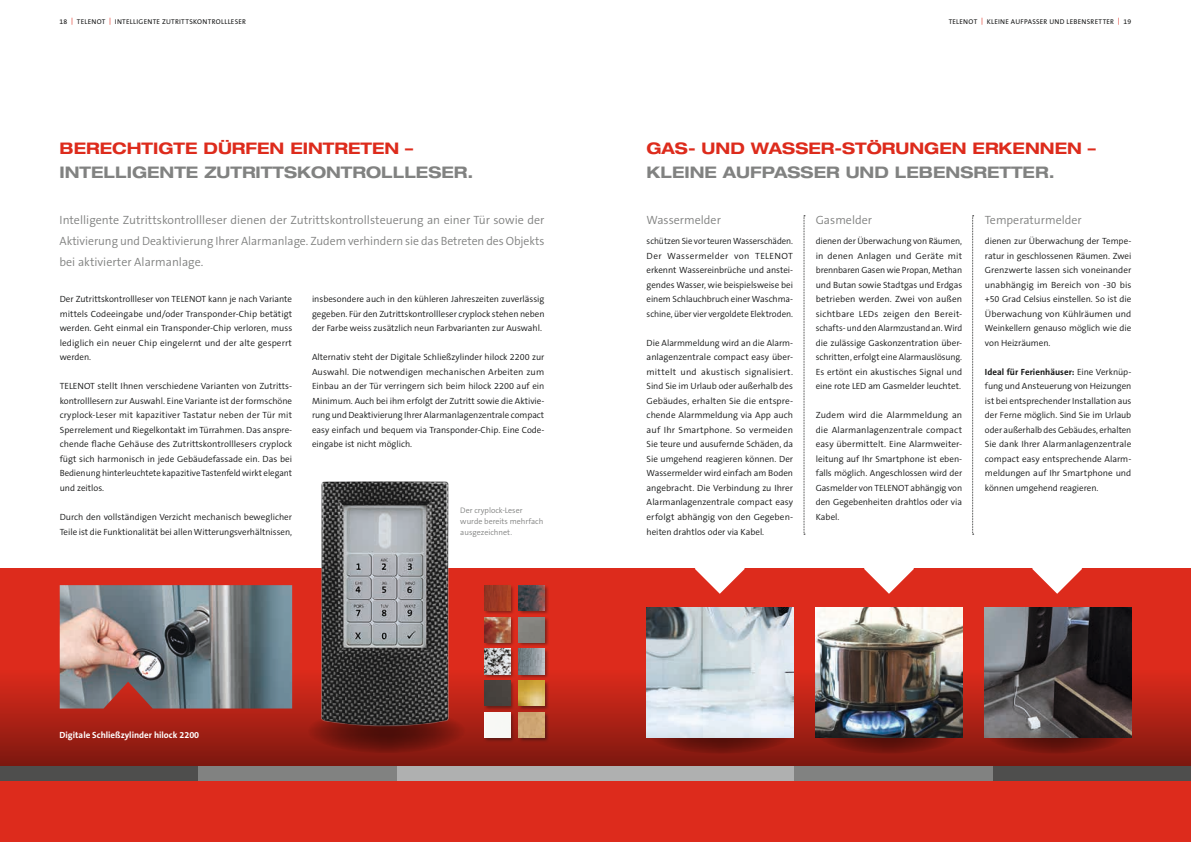
<style>
.page{position:relative;width:1191px;height:842px;background:#fff}
.page>*{position:absolute;margin:0;border:0;box-sizing:border-box;transform-origin:0 0}
.t1{font:700 expanded 16px "Helvetica Neue LT";color:#818281}
.t2{font:700 expanded 16px "Helvetica Neue LT";color:#dd2b1c}
.t3{font:300 12px/21px "The Sans B4";color:#818281;text-align:justify}
.t4{font:300 9px/14.5px "The Sans B4";color:#151616;text-align:justify}
.t5{font:700 9px "The Sans B7";letter-spacing:.005em;color:#151616}
.t6{font:700 9px "The Sans B7";color:#fff}
.t7{font:300 8px/11px "The Sans B4";color:#818281}
.t8{font:7px "The Sans B5 Plain";letter-spacing:.04em;color:#151616}
.s1{color:#dd2b1c}
.s2{font-family:"The Sans B4";font-weight:300}
</style>
<div class="page">
<svg style="left:0;top:569px;width:1191px;height:197px;background:#bd2418"></svg>
<div style="left:483px;top:584px;width:66px;height:159px;background:#151616;opacity:.5"></div>
<img style="left:484px;top:712px;width:26px;height:25px">
<img style="left:485px;top:680px;width:25px;height:26px">
<img style="left:485px;top:649px;width:25px;height:25px">
<img style="left:485px;top:617px;width:25px;height:25px">
<img style="left:485px;top:585px;width:25px;height:26px">
<img style="left:519px;top:712px;width:25px;height:25px">
<img style="left:519px;top:680px;width:25px;height:26px">
<img style="left:519px;top:649px;width:25px;height:25px">
<img style="left:519px;top:617px;width:25px;height:25px">
<img style="left:519px;top:585px;width:25px;height:26px">
<svg style="left:308px;top:708px;width:157px;height:45px;background:#6f140d"></svg>
<svg style="left:645px;top:709px;width:150px;height:45px;background:#792620"></svg>
<svg style="left:815px;top:709px;width:147px;height:45px;background:#6a160f"></svg>
<svg style="left:983px;top:709px;width:147px;height:45px;background:#6e1a13"></svg>
<img style="left:60px;top:585px;width:232px;height:123px">
<svg style="left:803px;top:215px;width:2px;height:320px"></svg>
<svg style="left:972px;top:215px;width:1px;height:320px"></svg>
<svg style="left:864px;top:568px;width:50px;height:26px"></svg>
<img style="left:646px;top:607px;width:147px;height:130px">
<img style="left:985px;top:607px;width:146px;height:130px">
<img style="left:815px;top:607px;width:147px;height:130px">
<svg style="left:694px;top:568px;width:51px;height:26px"></svg>
<svg style="left:1032px;top:568px;width:50px;height:26px"></svg>
<div style="left:0;top:781px;width:595px;height:61px;background:#dd2b1c"></div>
<div style="left:0;top:766px;width:198px;height:15px;background:#4e4e4d"></div>
<div style="left:198px;top:766px;width:199px;height:15px;background:#818281"></div>
<div style="left:397px;top:766px;width:198px;height:15px;background:#afb0b0"></div>
<div style="left:595px;top:781px;width:596px;height:61px;background:#dd2b1c"></div>
<div style="left:992px;top:766px;width:199px;height:15px;background:#4e4e4d"></div>
<div style="left:794px;top:766px;width:198px;height:15px;background:#818281"></div>
<div style="left:595px;top:766px;width:199px;height:15px;background:#afb0b0"></div>
<img style="left:317px;top:481px;width:138px;height:250px">
<p class="t8" style="left:60px;top:18px;width:188px">18 <span class="s1">|</span> TELENOT <span class="s1">|</span> INTELLIGENTE ZUTRITTSKONTROLLLESER</p>
<p class="t8" style="left:948px;top:18px;width:184px">TELENOT <span class="s1">|</span> KLEINE AUFPASSER UND LEBENSRETTER <span class="s1">|</span> 19</p>
<h1 class="t2" style="left:60px;top:139px;width:355px">BERECHTIGTE DÜRFEN EINTRETEN –</h1>
<h1 class="t1" style="left:60px;top:163px;width:415px">INTELLIGENTE ZUTRITTSKONTROLLLESER.</h1>
<h2 class="t3" style="left:60px;top:210px;width:486px">Intelligente Zutrittskontrollleser dienen der Zutrittskontrollsteuerung an einer Tür sowie der Aktivierung und Deaktivierung Ihrer Alarmanlage. Zudem verhindern sie das Betreten des Objekts bei aktivierter Alarmanlage.</h2>
<p class="t4" style="left:60px;top:292px;width:234px">Der Zutrittskontrollleser von TELENOT kann je nach Variante mittels Codeeingabe und/oder Transponder-Chip betätigt werden. Geht einmal ein Transponder-Chip verloren, muss lediglich ein neuer Chip eingelernt und der alte gesperrt werden.</p>
<p class="t4" style="left:60px;top:379px;width:234px">TELENOT stellt Ihnen verschiedene Varianten von Zutritts&shy;kontrolllesern zur Auswahl. Eine Variante ist der formschöne cryplock-Leser mit kapazitiver Tastatur neben der Tür mit Sperrelement und Riegelkontakt im Türrahmen. Das anspre&shy;chende flache Gehäuse des Zutrittskontrolllesers cryplock fügt sich harmonisch in jede Gebäudefassade ein. Das bei Bedienung hinterleuchtete kapazitive Tastenfeld wirkt elegant und zeitlos.</p>
<p class="t4" style="left:60px;top:510px;width:234px">Durch den vollständigen Verzicht mechanisch beweglicher<br>Teile ist die Funktionalität bei allen Witterungsverhältnissen,</p>
<p class="t4" style="left:312px;top:292px;width:234px">insbesondere auch in den kühleren Jahreszeiten zuverlässig gegeben. Für den Zutrittskontrollleser cryplock stehen neben der Farbe weiss zusätzlich neun Farbvarianten zur Auswahl.</p>
<p class="t4" style="left:312px;top:350px;width:234px">Alternativ steht der Digitale Schließzylinder hilock 2200 zur Auswahl. Die notwendigen mechanischen Arbeiten zum Einbau an der Tür verringern sich beim hilock 2200 auf ein Minimum. Auch bei ihm erfolgt der Zutritt sowie die Aktivie&shy;rung und Deaktivierung Ihrer Alarmanlagenzentrale compact easy einfach und bequem via Transponder-Chip. Eine Code&shy;eingabe ist nicht möglich.</p>
<p class="t7" style="left:460px;top:505px;width:84px">Der cryplock-Leser wurde bereits mehrfach ausgezeichnet.</p>
<p class="t6" style="left:60px;top:730px;width:141px">Digitale Schließzylinder hilock 2200</p>
<h1 class="t2" style="left:646px;top:139px;width:451px">GAS- UND WASSER-STÖRUNGEN ERKENNEN –</h1>
<h1 class="t1" style="left:646px;top:163px;width:409px">KLEINE AUFPASSER UND LEBENSRETTER.</h1>
<h2 class="t3" style="left:646px;top:210px;width:76px">Wassermelder</h2>
<p class="t4" style="left:646px;top:234px;width:148px">schützen Sie vor teuren Wasserschäden.<br>Der Wassermelder von TELENOT erkennt Wassereinbrüche und anstei&shy;gendes Wasser, wie beispielsweise bei einem Schlauchbruch einer Waschma&shy;schine, über vier vergoldete Elektroden.</p>
<p class="t4" style="left:646px;top:336px;width:148px">Die Alarmmeldung wird an die Alarm&shy;anlagenzentrale compact easy über&shy;mittelt und akustisch signalisiert.<br>Sind Sie im Urlaub oder außerhalb des Gebäudes, erhalten Sie die entspre&shy;chende Alarmmeldung via App auch auf Ihr Smartphone. So vermeiden Sie teure und ausufernde Schäden, da Sie umgehend reagieren können. Der Wassermelder wird einfach am Boden angebracht. Die Verbindung zu Ihrer Alarmanlagenzentrale compact easy erfolgt abhängig von den Gegeben&shy;heiten drahtlos oder via Kabel.</p>
<h2 class="t3" style="left:815px;top:210px;width:58px">Gasmelder</h2>
<p class="t4" style="left:815px;top:234px;width:148px">dienen der Überwachung von Räumen, in denen Anlagen und Geräte mit brennbaren Gasen wie Propan, Methan und Butan sowie Stadtgas und Erdgas betrieben werden. Zwei von außen sichtbare LEDs zeigen den Bereit&shy;schafts- und den Alarmzustand an. Wird die zulässige Gaskonzentration über&shy;schritten, erfolgt eine Alarmauslösung.<br>Es ertönt ein akustisches Signal und eine rote LED am Gasmelder leuchtet.</p>
<p class="t4" style="left:815px;top:408px;width:148px">Zudem wird die Alarmmeldung an die Alarmanlagenzentrale compact easy übermittelt. Eine Alarmweiter&shy;leitung auf Ihr Smartphone ist eben&shy;falls möglich. Angeschlossen wird der Gasmelder von TELENOT abhängig von den Gegebenheiten drahtlos oder via Kabel.</p>
<h2 class="t3" style="left:985px;top:210px;width:98px">Temperaturmelder</h2>
<p class="t4" style="left:985px;top:234px;width:148px">dienen zur Überwachung der Tempe&shy;ratur in geschlossenen Räumen. Zwei Grenzwerte lassen sich voneinander unabhängig im Bereich von -30 bis +50 Grad Celsius einstellen. So ist die Überwachung von Kühlräumen und Weinkellern genauso möglich wie die von Heizräumen.</p>
<p class="t5" style="left:985px;top:367px;width:148px">Ideal für Ferienhäuser: <span class="s2">Eine Verknüp-</span></p>
<p class="t4" style="left:985px;top:379px;width:148px">fung und Ansteuerung von Heizungen ist bei entsprechender Installation aus der Ferne möglich. Sind Sie im Urlaub oder außerhalb des Gebäudes, erhalten Sie dank Ihrer Alarmanlagenzentrale compact easy entsprechende Alarm&shy;meldungen auf Ihr Smartphone und können umgehend reagieren.</p>
</div>
